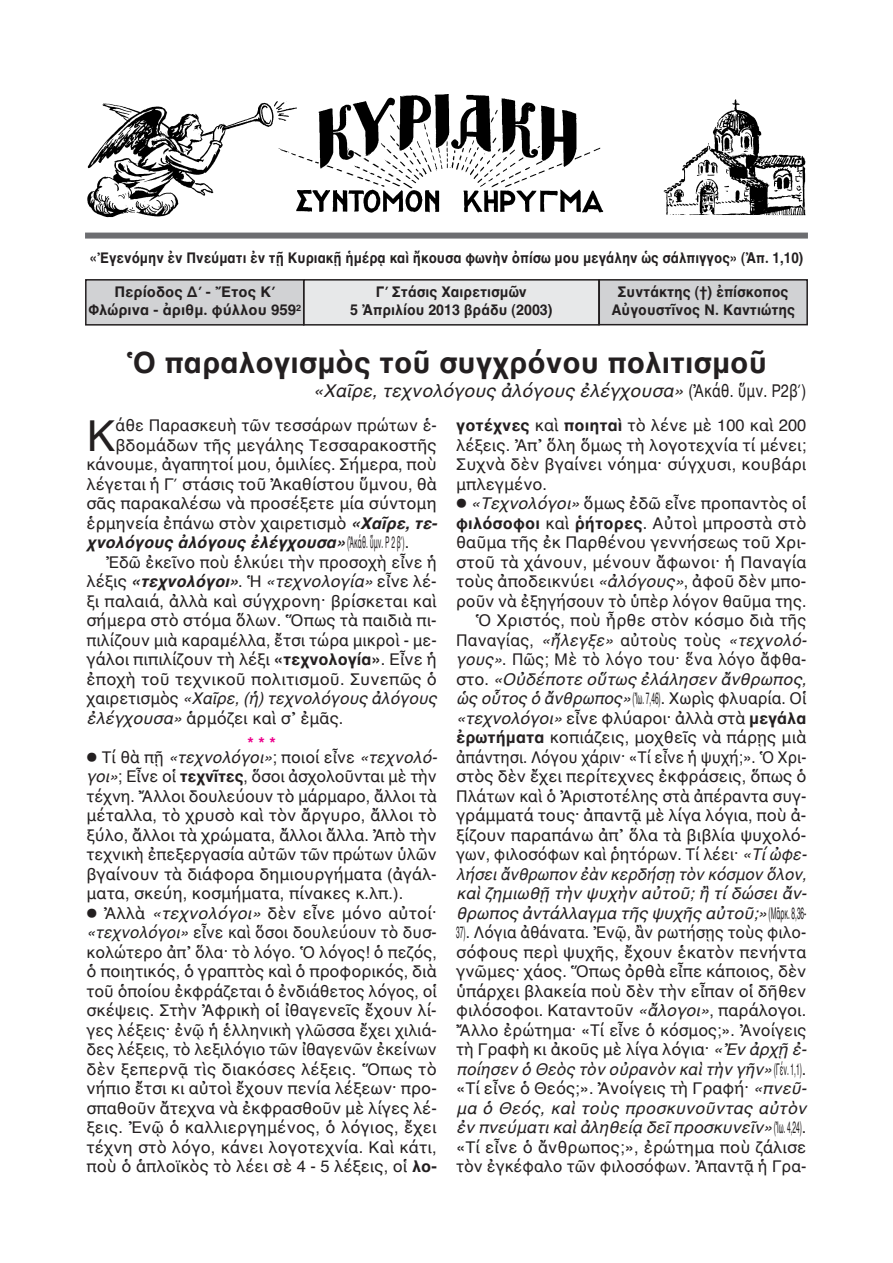
<style>
.page{position:relative;width:893px;height:1263px;background:#fff}
.page>*{position:absolute;margin:0;border:0;box-sizing:border-box;transform-origin:0 0}
.t1{font:43.5px "AL Helvetica";color:#231f20}
.t2{font:700 30px "AL Helvetica";color:#231f20}
.t3{font:italic 18px "AL Helvetica";color:#231f20}
.t4{font:16.5px/19.5px "AL Helvetica";color:#231f20}
.t5{font:italic 16.5px/14.1px "AL Helvetica";color:#231f20;text-align:center}
.t6{font:16.5px "AL Helvetica";color:#231f20;scale:.4 1}
.t7{font:italic 700 16.5px "AL Helvetica";color:#231f20}
.t8{font:16.5px "AL Helvetica";color:#231f20;scale:.93 1}
.t9{font:italic 16.5px "AL Helvetica";color:#231f20;scale:.95 1}
.t10{font:16.5px "AL Helvetica";color:#231f20;scale:.95 1}
.t11{font:700 15px/18px "AL Helvetica";color:#231f20;text-align:center;scale:.95 1}
.t12{font:700 15px "AL Helvetica";color:#231f20;scale:.9 1}
.t13{font:700 15px/18px "AL Helvetica";color:#231f20;text-align:center}
.s1{font-style:normal}
.s2{font-weight:700;font-style:italic}
.s3{font-weight:400;font-style:normal}
.s4{font-style:italic}
.s5{font-weight:700}
.s6{font-weight:700;font-style:normal;color:#ed028c}
</style>
<div class="page">
<div style="left:304px;top:280px;width:295px;height:45px;background:#e7e8e9"></div>
<div style="left:303px;top:279px;width:297px;height:47px;border:2px solid #231f20"></div>
<div style="left:86px;top:280px;width:218px;height:45px;background:#d1d2d4"></div>
<div style="left:85px;top:279px;width:219px;height:47px;border:2px solid #231f20"></div>
<div style="left:599px;top:280px;width:208px;height:45px;background:#d1d2d4"></div>
<div style="left:598px;top:279px;width:210px;height:46px;border:2px solid #231f20"></div>
<div style="left:85px;top:233px;width:723px;height:6px;background:#6c6d70"></div>
<img style="left:87px;top:94px;width:719px;height:124px">
<p class="t12" style="left:90px;top:249px;width:794px">«Ἐγενόμην ἐν Πνεύματι ἐν τῇ Κυριακῇ ἡμέρᾳ καὶ ἤκουσα φωνὴν ὀπίσω μου μεγάλην ὡς σάλπιγγος» (Ἀπ. 1,10)</p>
<p class="t13" style="left:88px;top:283px;width:214px">Περίοδος Δ΄ - Ἔτος Κ΄<br>Φλώρινα - ἀριθμ. φύλλου 959<sup>2</sup></p>
<p class="t11" style="left:611px;top:283px;width:195px">Συντάκτης (†) ἐπίσκοπος<br>Αὐγουστῖνος Ν. Καντιώτης</p>
<h2 class="t2" style="left:126px;top:344px;width:642px">Ὁ παραλογισμὸς τοῦ συγχρόνου πολιτισμοῦ</h2>
<p class="t3" style="left:313px;top:380px;width:495px">«Χαῖρε, τεχνολόγους ἀλόγους ἐλέγχουσα» <span class="s1">(Ἀκάθ. ὕμν. Ρ2β΄)</span></p>
<p class="t11" style="left:350px;top:283px;width:215px">Γ΄ Στάσις Χαιρετισμῶν<br>5 Ἀπριλίου 2013 βράδυ (2003)</p>
<h1 class="t1" style="left:87px;top:409px;width:31px">Κ</h1>
<p class="t4" style="left:116px;top:415px;width:323px">άθε Παρασκευὴ τῶν τεσσάρων πρώτων ἑ-</p>
<p class="t4" style="left:115px;top:435px;width:323px">βδομάδων τῆς μεγάλης Τεσσαρακοστῆς</p>
<p class="t4" style="left:87px;top:454px;width:352px">κάνουμε, ἀγαπητοί μου, ὁμιλίες. Σήμερα, ποὺ</p>
<p class="t4" style="left:87px;top:474px;width:352px">λέγεται ἡ Γ΄ στάσις τοῦ Ἀκαθίστου ὕμνου, θὰ</p>
<p class="t4" style="left:87px;top:493px;width:352px">σᾶς παρακαλέσω νὰ προσέξετε μία σύντομη</p>
<p class="t4" style="left:87px;top:513px;width:352px">ἑρμηνεία ἐπάνω στὸν χαιρετισμὸ <span class="s2">«Χαῖρε, τε-</span></p>
<p class="t7" style="left:87px;top:532px;width:324px">χνολόγους ἀλόγους ἐλέγχουσα»<span class="s3">(Ἀκάθ. ὕμν. Ρ 2 β΄).</span></p>
<p class="t4" style="left:106px;top:552px;width:332px">Ἐδῶ ἐκεῖνο ποὺ ἑλκύει τὴν προσοχὴ εἶνε ἡ</p>
<p class="t4" style="left:87px;top:571px;width:352px">λέξις <span class="s2">«τεχνολόγοι»</span>. Ἡ <span class="s4">«τεχνολογία»</span> εἶνε λέ-</p>
<p class="t4" style="left:87px;top:591px;width:352px">ξι παλαιά, ἀλλὰ καὶ σύγχρονη· βρίσκεται καὶ</p>
<p class="t4" style="left:87px;top:610px;width:352px">σήμερα στὸ στόμα ὅλων. Ὅπως τὰ παιδιὰ πι-</p>
<p class="t4" style="left:87px;top:630px;width:352px">πιλίζουν μιὰ καραμέλλα, ἔτσι τώρα μικροὶ - με-</p>
<p class="t4" style="left:87px;top:649px;width:352px">γάλοι πιπιλίζουν τὴ λέξι <span class="s5">«τεχνολογία»</span>. Εἶνε ἡ</p>
<p class="t4" style="left:87px;top:669px;width:352px">ἐποχὴ τοῦ τεχνικοῦ πολιτισμοῦ. Συνεπῶς ὁ</p>
<p class="t5" style="left:87px;top:691px;width:352px"><span class="s1">χαιρετισμὸς</span> «Χαῖρε, (ἡ) τεχνολόγους ἀλόγους</p>
<p class="t4" style="left:87px;top:708px;width:258px"><span class="s4">ἐλέγχουσα»</span> ἁρμόζει καὶ σ᾿ ἐμᾶς.</p>
<p class="t5" style="left:87px;top:736px;width:352px"><span class="s6">***<br></span><span class="s1">⃝ Τί θὰ πῇ</span> «τεχνολόγοι»<span class="s1">; ποιοί εἶνε</span> «τεχνολό-</p>
<p class="t4" style="left:87px;top:766px;width:352px"><span class="s4">γοι»</span>; Εἶνε οἱ <span class="s5">τεχνῖτες</span>, ὅσοι ἀσχολοῦνται μὲ τὴν τέχνη. Ἄλλοι δουλεύουν τὸ μάρμαρο, ἄλλοι τὰ μέταλλα, τὸ χρυσὸ καὶ τὸν ἄργυρο, ἄλλοι τὸ ξύλο, ἄλλοι τὰ χρώματα, ἄλλοι ἄλλα. Ἀπὸ τὴν τεχνικὴ ἐπεξεργασία αὐτῶν τῶν πρώτων ὑλῶν βγαίνουν τὰ διάφορα δημιουργήματα (ἀγάλ&shy;ματα, σκεύη, κοσμήματα, πίνακες κ.λπ.).<br>⃝ Ἀλλὰ <span class="s4">«τεχνολόγοι»</span> δὲν εἶνε μόνο αὐτοί· <span class="s4">«τεχνολόγοι»</span> εἶνε καὶ ὅσοι δουλεύουν τὸ δυσ&shy;κολώτερο ἀπ᾿ ὅλα· τὸ λόγο. Ὁ λόγος! ὁ πεζός, ὁ ποιητικός, ὁ γραπτὸς καὶ ὁ προφορικός, διὰ τοῦ ὁποίου ἐκφράζεται ὁ ἐνδιάθετος λόγος, οἱ σκέψεις. Στὴν Ἀφρικὴ οἱ ἰθαγενεῖς ἔχουν λί&shy;γες λέξεις· ἐνῷ ἡ ἑλληνικὴ γλῶσσα ἔχει χιλιά&shy;δες λέξεις, τὸ λεξιλόγιο τῶν ἰθαγενῶν ἐκείνων δὲν ξεπερνᾷ τὶς διακόσες λέξεις. Ὅπως τὸ νήπιο ἔτσι κι αὐτοὶ ἔχουν πενία λέξεων· προ&shy;σπαθοῦν ἄτεχνα νὰ ἐκφρασθοῦν μὲ λίγες λέ&shy;ξεις. Ἐνῷ ὁ καλλιεργημένος, ὁ λόγιος, ἔχει τέχνη στὸ λόγο, κάνει λογοτεχνία. Καὶ κάτι, ποὺ ὁ ἁπλοϊκὸς τὸ λέει σὲ 4 - 5 λέξεις, οἱ <span class="s5">λο-</span></p>
<p class="t4" style="left:456px;top:415px;width:352px"><span class="s5">γοτέχνες</span> καὶ <span class="s5">ποιηταὶ</span> τὸ λένε μὲ 100 καὶ 200</p>
<p class="t4" style="left:456px;top:435px;width:352px">λέξεις. Ἀπ᾿ ὅλη ὅμως τὴ λογοτεχνία τί μένει;</p>
<p class="t4" style="left:456px;top:454px;width:352px">Συχνὰ δὲν βγαίνει νόημα· σύγχυσι, κουβάρι</p>
<p class="t4" style="left:456px;top:474px;width:93px">μπλεγμένο.</p>
<p class="t4" style="left:456px;top:493px;width:352px">⃝ <span class="s4">«Τεχνολόγοι»</span> ὅμως ἐδῶ εἶνε προπαντὸς οἱ</p>
<p class="t4" style="left:456px;top:513px;width:352px"><span class="s5">φιλόσοφοι</span> καὶ <span class="s5">ῥήτορες</span>. Αὐτοὶ μπροστὰ στὸ</p>
<p class="t4" style="left:456px;top:532px;width:352px">θαῦμα τῆς ἐκ Παρθένου γεννήσεως τοῦ Χρι-</p>
<p class="t4" style="left:456px;top:552px;width:352px">στοῦ τὰ χάνουν, μένουν ἄφωνοι· ἡ Παναγία</p>
<p class="t4" style="left:456px;top:571px;width:352px">τοὺς ἀποδεικνύει <span class="s4">«ἀλόγους»</span>, ἀφοῦ δὲν μπο-</p>
<p class="t4" style="left:456px;top:591px;width:352px">ροῦν νὰ ἐξηγήσουν τὸ ὑπὲρ λόγον θαῦμα της.</p>
<p class="t4" style="left:475px;top:610px;width:332px">Ὁ Χριστός, ποὺ ἦρθε στὸν κόσμο διὰ τῆς</p>
<p class="t4" style="left:456px;top:630px;width:352px">Παναγίας, <span class="s4">«ἤλεγξε»</span> αὐτοὺς τοὺς <span class="s4">«τεχνολό-</span></p>
<p class="t10" style="left:456px;top:650px;width:370px"><span class="s4">γους»</span>. Πῶς; Μὲ τὸ λόγο του· ἕνα λόγο ἄφθα-</p>
<p class="t5" style="left:456px;top:672px;width:352px"><span class="s1">στο.</span> «Οὐδέποτε οὕτως ἐλάλησεν ἄνθρωπος,</p>
<p class="t6" style="left:456px;top:689px;width:877px"><span class="s4">ὡς οὗτος ὁ ἄνθρωπος»</span>(Ἰω. 7,46). Χωρὶς φλυαρία. Οἱ</p>
<p class="t4" style="left:456px;top:708px;width:352px"><span class="s4">«τεχνολόγοι»</span> εἶνε φλύαροι· ἀλλὰ στὰ <span class="s5">μεγάλα</span></p>
<p class="t4" style="left:456px;top:727px;width:352px"><span class="s5">ἐρωτήματα</span> κοπιάζεις, μοχθεῖς νὰ πάρῃς μιὰ</p>
<p class="t8" style="left:456px;top:747px;width:378px">ἀπάντησι. Λόγου χάριν· «Τί εἶνε ἡ ψυχή;». Ὁ Χρι-</p>
<p class="t4" style="left:456px;top:766px;width:352px">στὸς δὲν ἔχει περίτεχνες ἐκφράσεις, ὅπως ὁ</p>
<p class="t4" style="left:456px;top:786px;width:352px">Πλάτων καὶ ὁ Ἀριστοτέλης στὰ ἀπέραντα συγ-</p>
<p class="t4" style="left:456px;top:805px;width:352px">γράμματά τους· ἀπαντᾷ μὲ λίγα λόγια, ποὺ ἀ-</p>
<p class="t4" style="left:456px;top:825px;width:352px">ξίζουν παραπάνω ἀπ᾿ ὅλα τὰ βιβλία ψυχολό-</p>
<p class="t4" style="left:456px;top:844px;width:352px">γων, φιλοσόφων καὶ ῥητόρων. Τί λέει· <span class="s4">«Τί ὠφε-</span></p>
<p class="t9" style="left:456px;top:864px;width:370px">λήσει ἄνθρωπον ἐὰν κερδήσῃ τὸν κόσμον ὅλον,</p>
<p class="t5" style="left:456px;top:886px;width:352px">καὶ ζημιωθῇ τὴν ψυχὴν αὐτοῦ; ἢ τί δώσει ἄν-</p>
<p class="t5" style="left:456px;top:906px;width:352px">θρωπος ἀντάλλαγμα τῆς ψυχῆς αὐτοῦ;»<span class="s1">(Μᾶρκ. 8,36-</span></p>
<p class="t6" style="left:456px;top:923px;width:877px">37). Λόγια ἀθάνατα. Ἐνῷ, ἂν ρωτήσῃς τοὺς φιλο-</p>
<p class="t4" style="left:456px;top:942px;width:352px">σόφους περὶ ψυχῆς, ἔχουν ἑκατὸν πενήντα</p>
<p class="t4" style="left:456px;top:961px;width:352px">γνῶμες· χάος. Ὅπως ὀρθὰ εἶπε κάποιος, δὲν</p>
<p class="t4" style="left:456px;top:981px;width:352px">ὑπάρχει βλακεία ποὺ δὲν τὴν εἶπαν οἱ δῆθεν</p>
<p class="t4" style="left:456px;top:1000px;width:352px">φιλόσοφοι. Καταντοῦν <span class="s4">«ἄλογοι»</span>, παράλογοι.</p>
<p class="t4" style="left:456px;top:1020px;width:352px">Ἄλλο ἐρώτημα· «Τί εἶνε ὁ κόσμος;». Ἀνοίγεις</p>
<p class="t4" style="left:456px;top:1039px;width:352px">τὴ Γραφὴ κι ἀκοῦς μὲ λίγα λόγια· <span class="s4">«Ἐν ἀρχῇ ἐ-</span></p>
<p class="t5" style="left:456px;top:1062px;width:352px">ποίησεν ὁ Θεὸς τὸν οὐρανὸν καὶ τὴν γῆν»<span class="s1">(Γέν. 1,1).</span></p>
<p class="t4" style="left:456px;top:1078px;width:352px">«Τί εἶνε ὁ Θεός;». Ἀνοίγεις τὴ Γραφή· <span class="s4">«πνεῦ-</span></p>
<p class="t5" style="left:456px;top:1101px;width:352px">μα ὁ Θεός, καὶ τοὺς προσκυνοῦντας αὐτὸν</p>
<p class="t5" style="left:456px;top:1120px;width:352px">ἐν πνεύματι καὶ ἀληθείᾳ δεῖ προσκυνεῖν»<span class="s1">(Ἰω. 4,24).</span></p>
<p class="t4" style="left:456px;top:1137px;width:352px">«Τί εἶνε ὁ ἄνθρωπος;», ἐρώτημα ποὺ ζάλισε</p>
<p class="t4" style="left:456px;top:1156px;width:352px">τὸν ἐγκέφαλο τῶν φιλοσόφων. Ἀπαντᾷ ἡ Γρα-</p>
</div>
